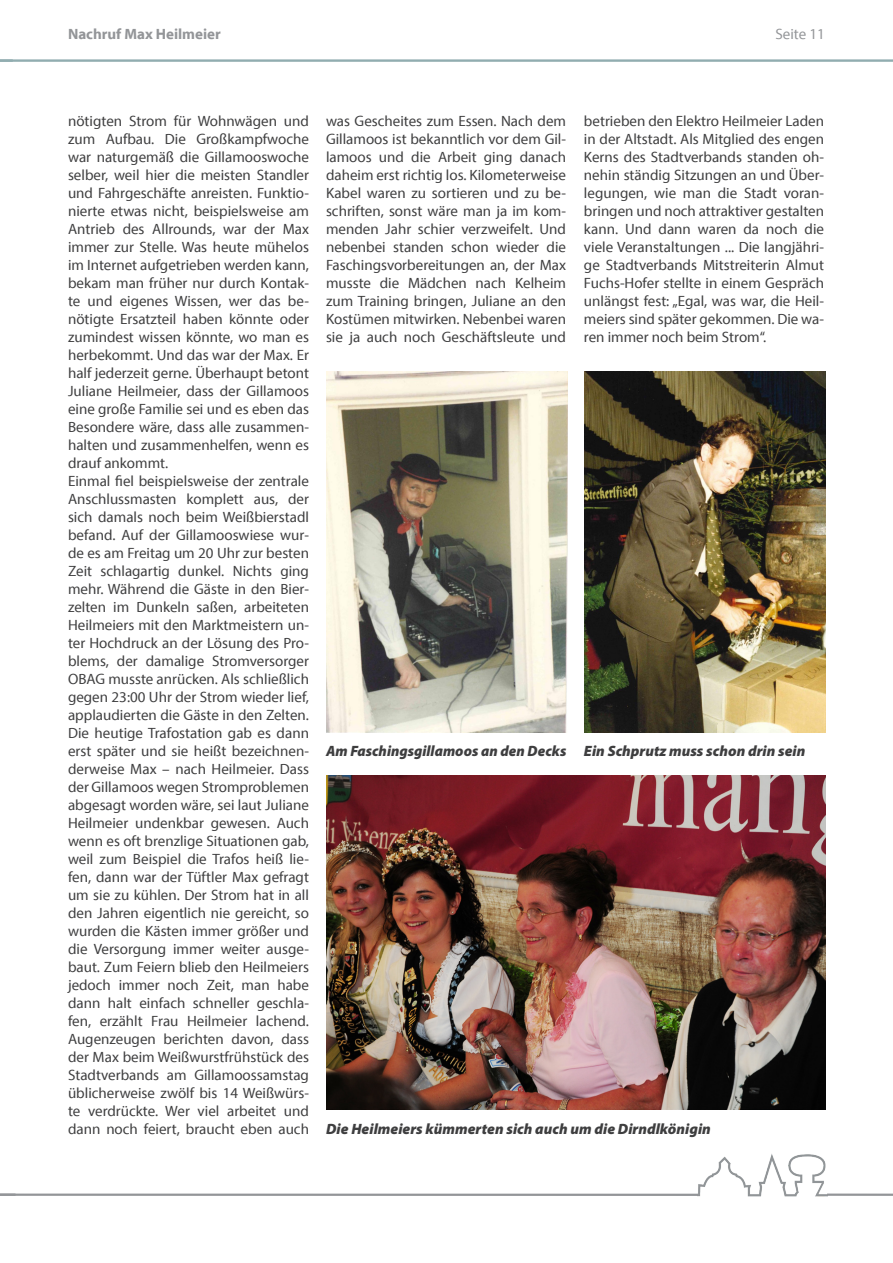
<style>
.page{position:relative;width:893px;height:1263px;background:#fff}
.page>*{position:absolute;margin:0;border:0;box-sizing:border-box;transform-origin:0 0}
.Text{font:15px/18px "Myriad Pro";color:#3e3e3f;text-align:justify}
.Bildunterschrift{font:italic 900 15px "Myriad Pro";color:#3e3e3f}
.Fuß_Kopfzeile{font:700 15px "Myriad Pro";color:#939598}
.Fuß_Kopfzeile-2{font:15px "Myriad Pro";color:#939598}
</style>
<div class="page">
<img style="left:698px;top:1108px;width:129px;height:89px">
<hr style="left:0;top:1193px;width:700px;height:3px;background:#939598">
<hr style="left:827px;top:1193px;width:66px;height:3px;background:#939598">
<hr style="left:0;top:59px;width:893px;height:3px;background:#91adb0">
<svg style="left:0;top:59px;width:13px;height:1px"></svg>
<img style="left:326px;top:775px;width:499px;height:335px">
<img style="left:326px;top:371px;width:241px;height:362px">
<img style="left:584px;top:371px;width:241px;height:362px">
<p class="Fuß_Kopfzeile" style="left:68px;top:24px;width:154px">Nachruf Max Heilmeier</p>
<p class="Fuß_Kopfzeile-2" style="left:775px;top:24px;width:51px">Seite 11</p>
<p class="Text" style="left:68px;top:112px;width:242px">nötigten Strom für Wohnwägen und zum Aufbau. Die Großkampfwoche war naturgemäß die Gillamooswoche selber, weil hier die meisten Standler und Fahrgeschäfte anreisten. Funktio&shy;nierte etwas nicht, beispielsweise am Antrieb des Allrounds, war der Max immer zur Stelle. Was heute mühelos im Internet aufgetrieben werden kann, bekam man früher nur durch Kontak&shy;te und eigenes Wissen, wer das be&shy;nötigte Ersatzteil haben könnte oder zumindest wissen könnte, wo man es herbekommt. Und das war der Max. Er half jederzeit gerne. Überhaupt betont Juliane Heilmeier, dass der Gillamoos eine große Familie sei und es eben das Besondere wäre, dass alle zusammen&shy;halten und zusammenhelfen, wenn es drauf ankommt.</p>
<p class="Text" style="left:68px;top:472px;width:242px">Einmal fiel beispielsweise der zentrale Anschlussmasten komplett aus, der sich damals noch beim Weißbierstadl befand. Auf der Gillamooswiese wur&shy;de es am Freitag um 20 Uhr zur besten Zeit schlagartig dunkel. Nichts ging mehr. Während die Gäste in den Bier&shy;zelten im Dunkeln saßen, arbeiteten Heilmeiers mit den Marktmeistern un&shy;ter Hochdruck an der Lösung des Pro&shy;blems, der damalige Stromversorger OBAG musste anrücken. Als schließlich gegen 23:00 Uhr der Strom wieder lief, applaudierten die Gäste in den Zelten.<br>Die heutige Trafostation gab es dann erst später und sie heißt bezeichnen&shy;derweise Max – nach Heilmeier. Dass der Gillamoos wegen Stromproblemen abgesagt worden wäre, sei laut Juliane Heilmeier undenkbar gewesen. Auch wenn es oft brenzlige Situationen gab, weil zum Beispiel die Trafos heiß lie&shy;fen, dann war der Tüftler Max gefragt um sie zu kühlen. Der Strom hat in all den Jahren eigentlich nie gereicht, so wurden die Kästen immer größer und die Versorgung immer weiter ausge&shy;baut. Zum Feiern blieb den Heilmeiers jedoch immer noch Zeit, man habe dann halt einfach schneller geschla&shy;fen, erzählt Frau Heilmeier lachend.<br>Augenzeugen berichten davon, dass der Max beim Weißwurstfrühstück des Stadtverbands am Gillamoossamstag üblicherweise zwölf bis 14 Weißwürs&shy;te verdrückte. Wer viel arbeitet und dann noch feiert, braucht eben auch</p>
<p class="Text" style="left:326px;top:112px;width:242px">was Gescheites zum Essen. Nach dem Gillamoos ist bekanntlich vor dem Gil&shy;lamoos und die Arbeit ging danach daheim erst richtig los. Kilometerweise Kabel waren zu sortieren und zu be&shy;schriften, sonst wäre man ja im kom&shy;menden Jahr schier verzweifelt. Und nebenbei standen schon wieder die Faschingsvorbereitungen an, der Max musste die Mädchen nach Kelheim zum Training bringen, Juliane an den Kostümen mitwirken. Nebenbei waren sie ja auch noch Geschäftsleute und</p>
<p class="Text" style="left:584px;top:112px;width:242px">betrieben den Elektro Heilmeier Laden in der Altstadt. Als Mitglied des engen Kerns des Stadtverbands standen oh&shy;nehin ständig Sitzungen an und Über&shy;legungen, wie man die Stadt voran&shy;bringen und noch attraktiver gestalten kann. Und dann waren da noch die viele Veranstaltungen ... Die langjähri&shy;ge Stadtverbands Mitstreiterin Almut Fuchs-Hofer stellte in einem Gespräch unlängst fest: „Egal, was war, die Heil&shy;meiers sind später gekommen. Die wa&shy;ren immer noch beim Strom“.</p>
<p class="Bildunterschrift" style="left:326px;top:741px;width:242px">Am Faschingsgillamoos an den Decks</p>
<p class="Bildunterschrift" style="left:584px;top:741px;width:223px">Ein Schprutz muss schon drin sein</p>
<p class="Bildunterschrift" style="left:326px;top:1119px;width:386px">Die Heilmeiers kümmerten sich auch um die Dirndlkönigin</p>
</div>
